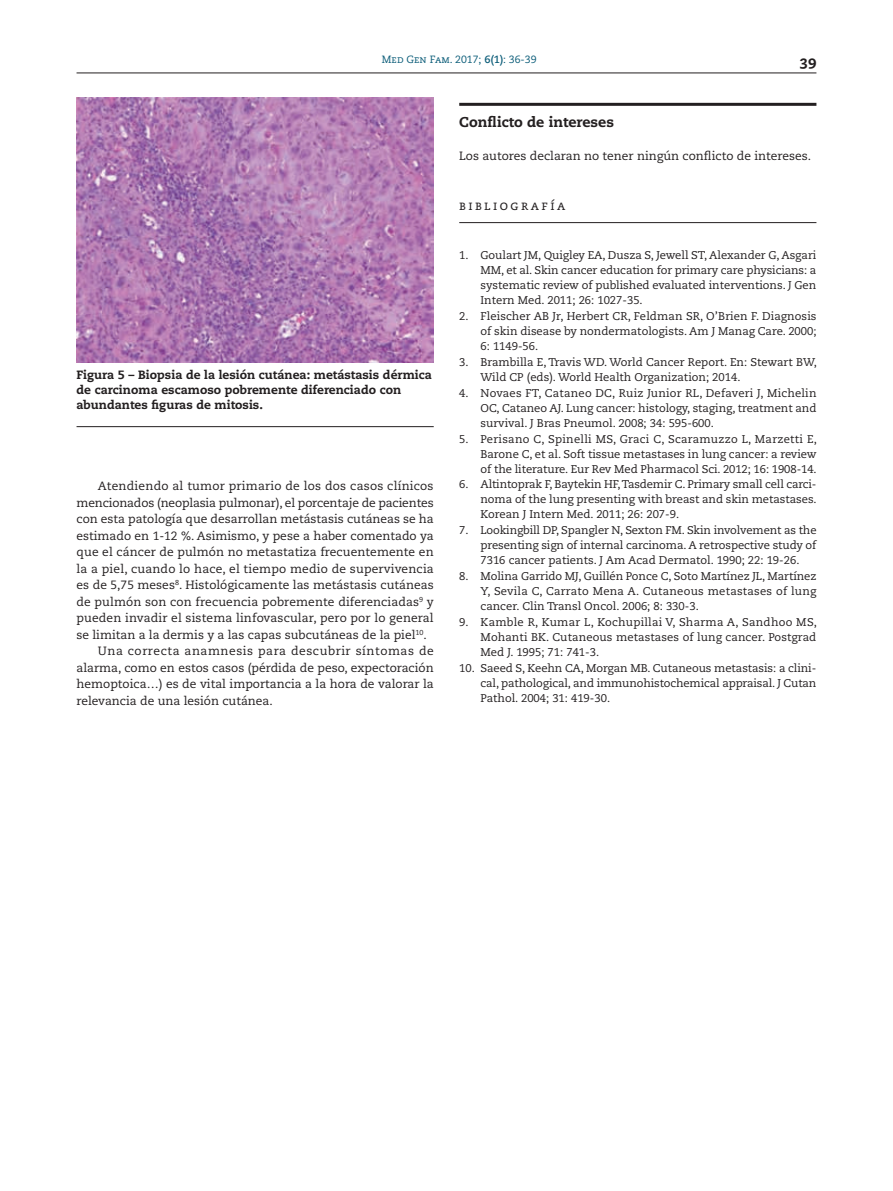
<style>
.page{position:relative;width:893px;height:1191px;background:#fff}
.page>*{position:absolute;margin:0;border:0;box-sizing:border-box;transform-origin:0 0}
.t1{font:800 14.25px "Caecilia";color:#231f20}
.t2{font:14.25px "Caecilia Heavy SC";color:#231f20}
.t3{font:13.5px "Caecilia Roman SC";letter-spacing:.18em;color:#231f20}
.t4{font:12px "Caecilia";color:#231f20}
.t5{font:800 12px/15px "Caecilia";color:#231f20}
.t6{font:12px "Caecilia";letter-spacing:.045em;color:#231f20}
.t7{font:11.25px/15px "Caecilia";color:#231f20;text-align:justify}
.t8{font:10.5px "Caecilia";color:#0c5d79}
.s1{font-family:"Caecilia Roman SC"}
.s2{font-weight:700}
</style>
<div class="page">
<hr style="left:77px;top:73px;width:739px;height:1px;background:#231f20">
<hr style="left:459px;top:103px;width:357px;height:3px;background:#231f20">
<hr style="left:459px;top:222px;width:357px;height:1px;background:#231f20">
<hr style="left:77px;top:426px;width:357px;height:1px;background:#231f20">
<img style="left:77px;top:98px;width:357px;height:265px">
<p class="t8" style="left:382px;top:53px;width:156px"><span class="s1">Med Gen Fam.</span> 2017; <span class="s2">6(1)</span>: 36-39</p>
<p class="t2" style="left:800px;top:52px;width:18px">39</p>
<p class="t5" style="left:77px;top:368px;width:357px">Figura 5 – Biopsia de la lesión cutánea: metástasis dérmica de carcinoma escamoso pobremente diferenciado con abundantes figuras de mitosis.</p>
<p class="t4" style="left:98px;top:479px;width:337px">Atendiendo al tumor primario de los dos casos clínicos</p>
<p class="t4" style="left:77px;top:495px;width:359px">mencionados (neoplasia pulmonar), el porcentaje de pacientes</p>
<p class="t4" style="left:77px;top:512px;width:359px">con esta patología que desarrollan metástasis cutáneas se ha</p>
<p class="t4" style="left:77px;top:528px;width:359px">estimado en 1-12 %. Asimismo, y pese a haber comentado ya</p>
<p class="t4" style="left:77px;top:545px;width:359px">que el cáncer de pulmón no metastatiza frecuentemente en</p>
<p class="t4" style="left:77px;top:561px;width:359px">la a piel, cuando lo hace, el tiempo medio de supervivencia</p>
<p class="t4" style="left:77px;top:578px;width:359px">es de 5,75 meses<sup>8</sup>. Histológicamente las metástasis cutáneas</p>
<p class="t4" style="left:77px;top:594px;width:359px">de pulmón son con frecuencia pobremente diferenciadas<sup>9</sup> y</p>
<p class="t4" style="left:77px;top:611px;width:359px">pueden invadir el sistema linfovascular, pero por lo general</p>
<p class="t4" style="left:77px;top:627px;width:352px">se limitan a la dermis y a las capas subcutáneas de la piel<sup>10</sup>.</p>
<p class="t6" style="left:98px;top:644px;width:337px">Una correcta anamnesis para descubrir síntomas de</p>
<p class="t4" style="left:77px;top:660px;width:359px">alarma, como en estos casos (pérdida de peso, expectoración</p>
<p class="t4" style="left:77px;top:677px;width:359px">hemoptoica…) es de vital importancia a la hora de valorar la</p>
<p class="t4" style="left:77px;top:693px;width:198px">relevancia de una lesión cutánea.</p>
<p class="t1" style="left:459px;top:113px;width:156px">Conflicto de intereses</p>
<p class="t4" style="left:459px;top:149px;width:353px">Los autores declaran no tener ningún conflicto de intereses.</p>
<p class="t3" style="left:459px;top:197px;width:108px">bibliografía</p>
<p class="t7" style="left:480px;top:248px;width:337px;text-indent:-21px">1. Goulart JM, Quigley EA, Dusza S, Jewell ST, Alexander G, Asgari MM, et al. Skin cancer education for primary care physicians: a systematic review of published evaluated interventions. J Gen Intern Med. 2011; 26: 1027-35.</p>
<p class="t7" style="left:480px;top:309px;width:338px;text-indent:-21px">2. Fleischer AB Jr, Herbert CR, Feldman SR, O’Brien F. Diagnosis of skin disease by nondermatologists. Am J Manag Care. 2000; 6: 1149-56.</p>
<p class="t7" style="left:480px;top:355px;width:338px;text-indent:-21px">3. Brambilla E, Travis WD. World Cancer Report. En: Stewart BW,<br>Wild CP (eds). World Health Organization; 2014.</p>
<p class="t7" style="left:480px;top:385px;width:338px;text-indent:-21px">4. Novaes FT, Cataneo DC, Ruiz Junior RL, Defaveri J, Michelin OC, Cataneo AJ. Lung cancer: histology, staging, treatment and survival. J Bras Pneumol. 2008; 34: 595-600.</p>
<p class="t7" style="left:480px;top:431px;width:338px;text-indent:-21px">5. Perisano C, Spinelli MS, Graci C, Scaramuzzo L, Marzetti E, Barone C, et al. Soft tissue metastases in lung cancer: a review of the literature. Eur Rev Med Pharmacol Sci. 2012; 16: 1908-14.</p>
<p class="t7" style="left:480px;top:477px;width:338px;text-indent:-21px">6. Altintoprak F, Baytekin HF, Tasdemir C. Primary small cell carci&shy;noma of the lung presenting with breast and skin metastases.<br>Korean J Intern Med. 2011; 26: 207-9.</p>
<p class="t7" style="left:480px;top:523px;width:338px;text-indent:-21px">7. Lookingbill DP, Spangler N, Sexton FM. Skin involvement as the presenting sign of internal carcinoma. A retrospective study of 7316 cancer patients. J Am Acad Dermatol. 1990; 22: 19-26.</p>
<p class="t7" style="left:480px;top:569px;width:337px;text-indent:-21px">8. Molina Garrido MJ, Guillén Ponce C, Soto Martínez JL, Martínez Y, Sevila C, Carrato Mena A. Cutaneous metastases of lung cancer. Clin Transl Oncol. 2006; 8: 330-3.</p>
<p class="t7" style="left:480px;top:615px;width:338px;text-indent:-21px">9. Kamble R, Kumar L, Kochupillai V, Sharma A, Sandhoo MS, Mohanti BK. Cutaneous metastases of lung cancer. Postgrad Med J. 1995; 71: 741-3.</p>
<p class="t7" style="left:480px;top:660px;width:337px;text-indent:-21px">10. Saeed S, Keehn CA, Morgan MB. Cutaneous metastasis: a clini&shy;cal, pathological, and immunohistochemical appraisal. J Cutan Pathol. 2004; 31: 419-30.</p>
</div>
